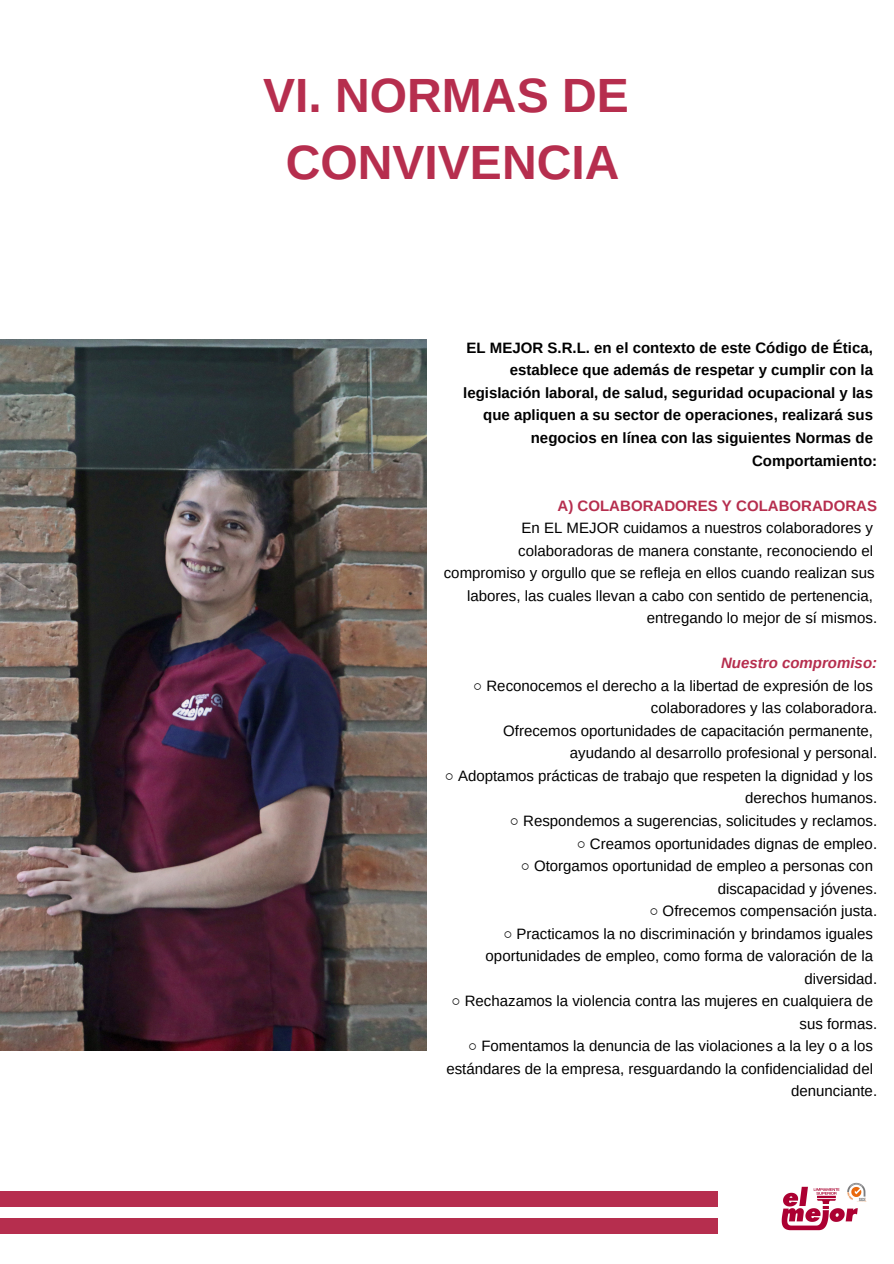
<style>
.page{position:relative;width:894px;height:1264px;background:#fff}
.page>*{position:absolute;margin:0;border:0;box-sizing:border-box;transform-origin:0 0}
.t1{font:700 48px/66.4px "Arimo";color:#b62e4e;text-align:center}
.t2{font:15px/22.5px "Arimo";color:#000;text-align:right}
.t3{font:700 15px/22.5px "Arimo";color:#000;text-align:right}
.t4{font:700 15px "Arimo";color:#b62e4e}
.t5{font:italic 700 15px "Arimo";color:#b62e4e}
</style>
<div class="page">
<img style="left:0;top:339px;width:426px;height:711px">
<img style="left:781px;top:1182px;width:86px;height:49px">
<div style="left:0;top:1190px;width:717px;height:16px;background:#b62e4e"></div>
<div style="left:0;top:1218px;width:717px;height:15px;background:#b62e4e"></div>
<h1 class="t1" style="left:263px;top:62px;width:367px">VI. NORMAS DE<br>CONVIVENCIA</h1>
<p class="t3" style="left:463px;top:336px;width:415px">EL MEJOR S.R.L. en el contexto de este Código de Ética, establece que además de respetar y cumplir con la legislación laboral, de salud, seguridad ocupacional y las que apliquen a su sector de operaciones, realizará sus negocios en línea con las siguientes Normas de Comportamiento:</p>
<p class="t4" style="left:557px;top:497px;width:321px">A) COLABORADORES Y COLABORADORAS</p>
<p class="t2" style="left:443px;top:516px;width:435px">En EL MEJOR cuidamos a nuestros colaboradores y colaboradoras de manera constante, reconociendo el compromiso y orgullo que se refleja en ellos cuando realizan sus labores, las cuales llevan a cabo con sentido de pertenencia, entregando lo mejor de sí mismos.</p>
<p class="t5" style="left:721px;top:654px;width:157px">Nuestro compromiso:</p>
<p class="t2" style="left:473px;top:674px;width:405px">○ Reconocemos el derecho a la libertad de expresión de los colaboradores y las colaboradora.<br>Ofrecemos oportunidades de capacitación permanente, ayudando al desarrollo profesional y personal.</p>
<p class="t2" style="left:444px;top:764px;width:433px">○ Adoptamos prácticas de trabajo que respeten la dignidad y los derechos humanos.</p>
<p class="t2" style="left:510px;top:809px;width:368px">○ Respondemos a sugerencias, solicitudes y reclamos.</p>
<p class="t2" style="left:576px;top:832px;width:302px">○ Creamos oportunidades dignas de empleo.</p>
<p class="t2" style="left:520px;top:854px;width:358px">○ Otorgamos oportunidad de empleo a personas con discapacidad y jóvenes.</p>
<p class="t2" style="left:649px;top:899px;width:229px">○ Ofrecemos compensación justa.</p>
<p class="t2" style="left:485px;top:922px;width:393px">○ Practicamos la no discriminación y brindamos iguales oportunidades de empleo, como forma de valoración de la diversidad.</p>
<p class="t2" style="left:451px;top:989px;width:427px">○ Rechazamos la violencia contra las mujeres en cualquiera de sus formas.</p>
<p class="t2" style="left:446px;top:1034px;width:432px">○ Fomentamos la denuncia de las violaciones a la ley o a los estándares de la empresa, resguardando la confidencialidad del denunciante.</p>
</div>
